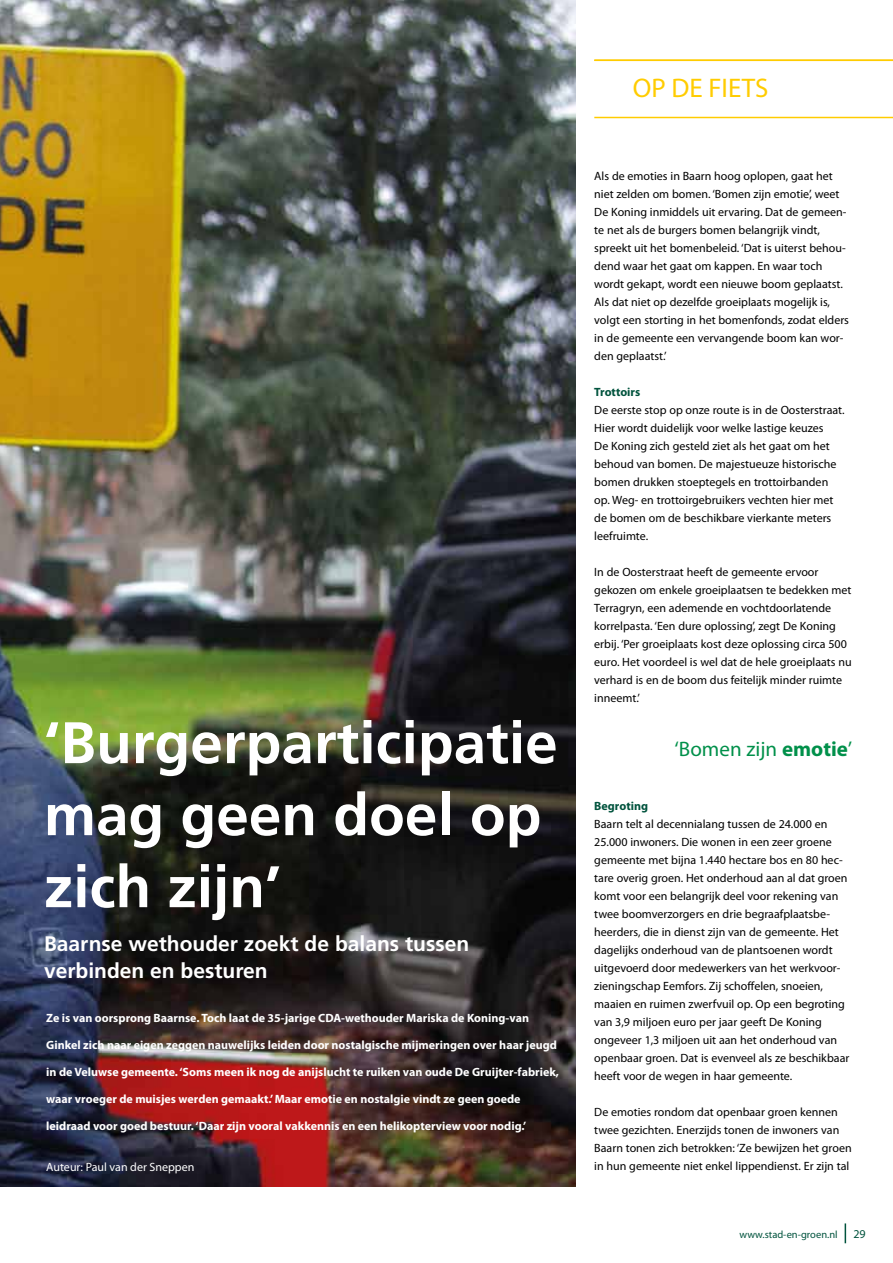
<style>
.page{position:relative;width:893px;height:1263px;background:#fff}
.page>*{position:absolute;margin:0;border:0;box-sizing:border-box;transform-origin:0 0}
.t1{font:700 58.5px/72px "Frutiger";color:#fff}
.t2{font:27px "Myriad Pro";color:#fc0}
.t3{font:700 21px/27px "Frutiger";color:#fff}
.t4{font:21px "Myriad Pro";color:#00904a}
.t5{font:12px/18px "Myriad Pro";color:#000}
.t6{font:700 12px "Myriad Pro";color:#fff}
.t7{font:12px "Myriad Pro";color:#fff}
.t8{font:700 12px "Myriad Pro";color:#00533d}
.t9{font:12px "Myriad Pro";color:#00533d}
.t10{font:10.5px "Myriad Pro";color:#00533d}
.s1{font-weight:700}
</style>
<div class="page">
<svg style="left:845px;top:1223px;width:1px;height:20px"></svg>
<hr style="left:594px;top:117px;width:299px;height:1px;background:#fc0">
<hr style="left:594px;top:60px;width:299px;height:1px;background:#fc0">
<img style="left:0;top:0;width:575px;height:1186px">
<h1 class="t1" style="left:44px;top:706px;width:515px">‘Burgerparticipatie mag geen doel op zich zijn’</h1>
<h3 class="t3" style="left:44px;top:930px;width:427px">Baarnse wethouder zoekt de balans tussen verbinden en besturen</h3>
<p class="t6" style="left:46px;top:1010px;width:484px">Ze is van oorsprong Baarnse. Toch laat de 35-jarige CDA-wethouder Mariska de Koning-van</p>
<p class="t6" style="left:46px;top:1037px;width:512px">Ginkel zich naar eigen zeggen nauwelijks leiden door nostalgische mijmeringen over haar jeugd</p>
<p class="t6" style="left:46px;top:1064px;width:514px">in de Veluwse gemeente. ‘Soms meen ik nog de anijslucht te ruiken van oude De Gruijter-fabriek,</p>
<p class="t6" style="left:46px;top:1091px;width:476px">waar vroeger de muisjes werden gemaakt.’ Maar emotie en nostalgie vindt ze geen goede</p>
<p class="t6" style="left:46px;top:1118px;width:481px">leidraad voor goed bestuur. ‘Daar zijn vooral vakkennis en een helikopterview voor nodig.’</p>
<p class="t7" style="left:46px;top:1160px;width:150px">Auteur: Paul van der Sneppen</p>
<h2 class="t2" style="left:633px;top:71px;width:137px">OP DE FIETS</h2>
<p class="t5" style="left:594px;top:167px;width:256px">Als de emoties in Baarn hoog oplopen, gaat het niet zelden om bomen. ‘Bomen zijn emotie’, weet De Koning inmiddels uit ervaring. Dat de gemeen&shy;te net als de burgers bomen belangrijk vindt, spreekt uit het bomenbeleid. ‘Dat is uiterst behou&shy;dend waar het gaat om kappen. En waar toch wordt gekapt, wordt een nieuwe boom geplaatst.<br>Als dat niet op dezelfde groeiplaats mogelijk is, volgt een storting in het bomenfonds, zodat elders in de gemeente een vervangende boom kan wor&shy;den geplaatst.’</p>
<p class="t8" style="left:594px;top:384px;width:48px">Trottoirs</p>
<p class="t5" style="left:594px;top:401px;width:252px">De eerste stop op onze route is in de Oosterstraat.<br>Hier wordt duidelijk voor welke lastige keuzes<br>De Koning zich gesteld ziet als het gaat om het behoud van bomen. De majestueuze historische bomen drukken stoeptegels en trottoirbanden op. Weg- en trottoirgebruikers vechten hier met de bomen om de beschikbare vierkante meters leefruimte.</p>
<p class="t5" style="left:594px;top:563px;width:259px">In de Oosterstraat heeft de gemeente ervoor gekozen om enkele groeiplaatsen te bedekken met Terragryn, een ademende en vochtdoorlatende korrelpasta. ‘Een dure oplossing’, zegt De Koning erbij. ‘Per groeiplaats kost deze oplossing circa 500 euro. Het voordeel is wel dat de hele groeiplaats nu verhard is en de boom dus feitelijk minder ruimte inneemt.’</p>
<h3 class="t4" style="left:675px;top:736px;width:179px">‘Bomen zijn <span class="s1">emotie</span>’</h3>
<p class="t8" style="left:594px;top:798px;width:55px">Begroting</p>
<p class="t5" style="left:594px;top:815px;width:257px">Baarn telt al decennialang tussen de 24.000 en 25.000 inwoners. Die wonen in een zeer groene gemeente met bijna 1.440 hectare bos en 80 hec&shy;tare overig groen. Het onderhoud aan al dat groen komt voor een belangrijk deel voor rekening van twee boomverzorgers en drie begraafplaatsbe&shy;heerders, die in dienst zijn van de gemeente. Het dagelijks onderhoud van de plantsoenen wordt uitgevoerd door medewerkers van het werkvoor&shy;zieningschap Eemfors. Zij schoffelen, snoeien, maaien en ruimen zwerfvuil op. Op een begroting van 3,9 miljoen euro per jaar geeft De Koning ongeveer 1,3 miljoen uit aan het onderhoud van openbaar groen. Dat is evenveel als ze beschikbaar heeft voor de wegen in haar gemeente.</p>
<p class="t5" style="left:594px;top:1103px;width:259px">De emoties rondom dat openbaar groen kennen twee gezichten. Enerzijds tonen de inwoners van Baarn tonen zich betrokken: ‘Ze bewijzen het groen in hun gemeente niet enkel lippendienst. Er zijn tal</p>
<p class="t10" style="left:739px;top:1228px;width:100px">www.stad-en-groen.nl</p>
<p class="t9" style="left:853px;top:1226px;width:14px">29</p>
</div>
